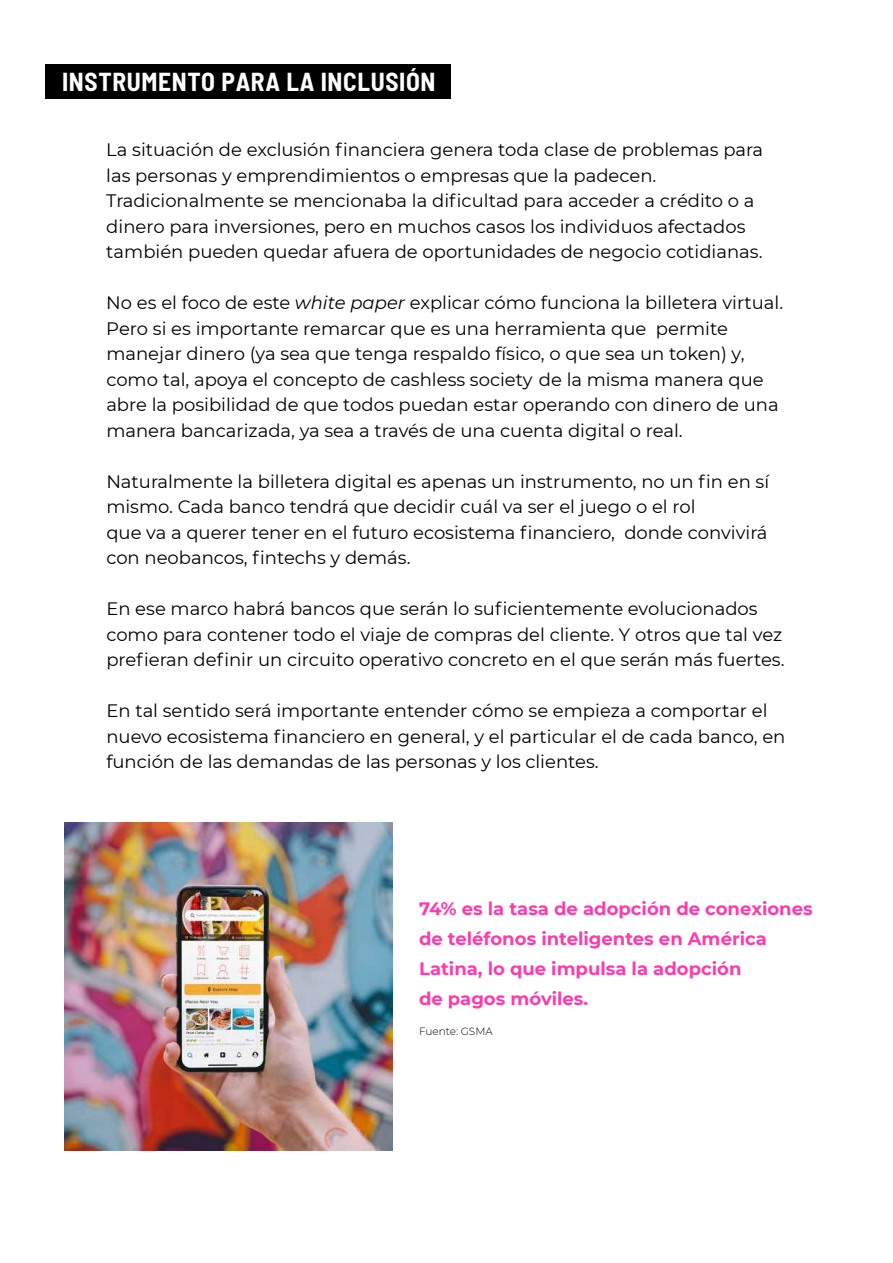
<style>
.page{position:relative;width:893px;height:1263px;background:#fff}
.page>*{position:absolute;margin:0;border:0;box-sizing:border-box;transform-origin:0 0}
.t1{font:700 semi-condensed 25.35px "Barlow";letter-spacing:.025em;color:#fff}
.t2{font:18px/25.5px "Montserrat";color:#000}
.t3{font:700 18px/30px "Montserrat";color:#ff3aac}
.t4{font:300 10.5px "Montserrat";color:#000}
.s1{font-style:italic}
</style>
<div class="page">
<div style="left:45px;top:64px;width:405px;height:34px;background:#000"></div>
<img style="left:64px;top:822px;width:329px;height:329px">
<h1 class="t1" style="left:62px;top:64px;width:375px">INSTRUMENTO PARA LA INCLUSIÓN</h1>
<p class="t2" style="left:106px;top:136px;width:658px">La situación de exclusión financiera genera toda clase de problemas para las personas y emprendimientos o empresas que la padecen.<br>Tradicionalmente se mencionaba la dificultad para acceder a crédito o a dinero para inversiones, pero en muchos casos los individuos afectados también pueden quedar afuera de oportunidades de negocio cotidianas.</p>
<p class="t2" style="left:106px;top:289px;width:678px">No es el foco de este <span class="s1">white paper</span> explicar cómo funciona la billetera virtual.<br>Pero si es importante remarcar que es una herramienta que permite manejar dinero (ya sea que tenga respaldo físico, o que sea un token) y, como tal, apoya el concepto de cashless society de la misma manera que abre la posibilidad de que todos puedan estar operando con dinero de una manera bancarizada, ya sea a través de una cuenta digital o real.</p>
<p class="t2" style="left:106px;top:468px;width:664px">Naturalmente la billetera digital es apenas un instrumento, no un fin en sí mismo. Cada banco tendrá que decidir cuál va ser el juego o el rol<br>que va a querer tener en el futuro ecosistema financiero, donde convivirá con neobancos, fintechs y demás.</p>
<p class="t2" style="left:106px;top:596px;width:680px">En ese marco habrá bancos que serán lo suficientemente evolucionados como para contener todo el viaje de compras del cliente. Y otros que tal vez prefieran definir un circuito operativo concreto en el que serán más fuertes.</p>
<p class="t2" style="left:106px;top:698px;width:680px">En tal sentido será importante entender cómo se empieza a comportar el nuevo ecosistema financiero en general, y el particular el de cada banco, en función de las demandas de las personas y los clientes.</p>
<p class="t3" style="left:419px;top:892px;width:395px">74% es la tasa de adopción de conexiones de teléfonos inteligentes en América<br>Latina, lo que impulsa la adopción<br>de pagos móviles.</p>
<p class="t4" style="left:419px;top:1024px;width:75px">Fuente: GSMA</p>
</div>
